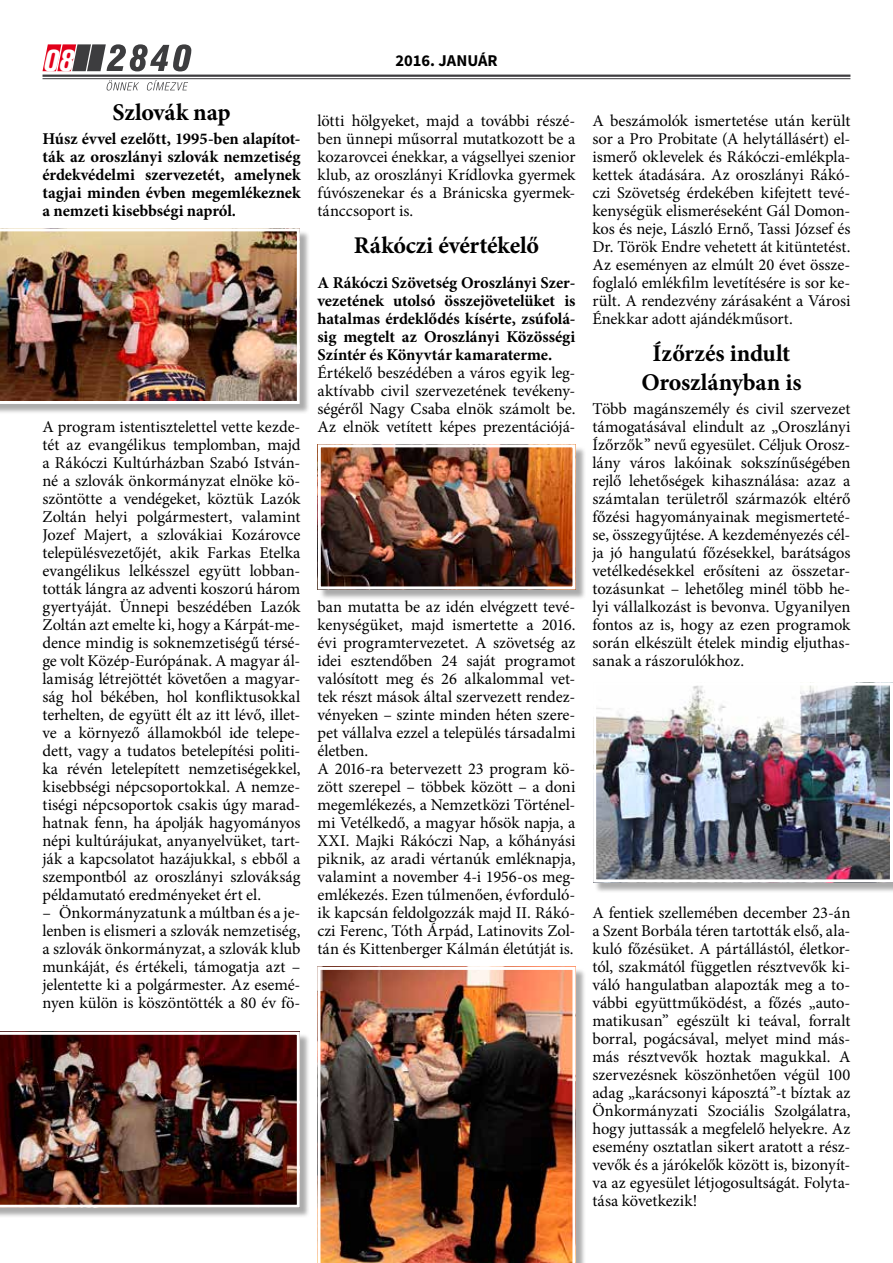
<style>
.page{position:relative;width:893px;height:1263px;background:#fff}
.page>*{position:absolute;margin:0;border:0;box-sizing:border-box;transform-origin:0 0}
.t1{font:italic 700 30px "Akzidenz Grotesk Cn X PFL";color:#fff}
.t2{font:700 24px/28.8px "Minion Pro";letter-spacing:-.01em;color:#000;text-align:center}
.t3{font:16.5px/18px "Minion Pro";letter-spacing:-.005em;color:#000;text-align:justify}
.t4{font:700 16.5px/18px "Minion Pro";letter-spacing:-.005em;color:#000;text-align:justify}
.t5{font:700 16.5px "Source Sans Pro";color:#000}
</style>
<div class="page">
<svg style="left:43px;top:44px;width:148px;height:27px"></svg>
<svg style="left:107px;top:80px;width:32px;height:11px"></svg>
<svg style="left:147px;top:80px;width:41px;height:11px"></svg>
<hr style="left:43px;top:75px;width:807px;height:2px;background:#3e3d40">
<hr style="left:43px;top:78px;width:807px;height:1px;background:#3e3d40">
<div style="left:319px;top:446px;width:267px;height:154px;background:#000;opacity:.33"></div>
<img style="left:322px;top:448px;width:249px;height:137px">
<div style="left:318px;top:444px;width:257px;height:145px;border:3px solid #fff"></div>
<div style="left:0;top:230px;width:310px;height:184px;background:#000;opacity:.33"></div>
<img style="left:0;top:228px;width:300px;height:176px">
<div style="left:0;top:1033px;width:310px;height:185px;background:#000;opacity:.33"></div>
<img style="left:0;top:1032px;width:300px;height:176px">
<div style="left:319px;top:968px;width:267px;height:295px;background:#000;opacity:.33"></div>
<img style="left:317px;top:967px;width:258px;height:296px">
<div style="left:594px;top:684px;width:299px;height:209px;background:#000;opacity:.33"></div>
<img style="left:597px;top:686px;width:292px;height:192px">
<div style="left:593px;top:682px;width:300px;height:200px;border:3px solid #fff"></div>
<h1 class="t1" style="left:43px;top:42px;width:33px">08</h1>
<p class="t5" style="left:395px;top:50px;width:104px">2016. JANUÁR</p>
<h2 class="t2" style="left:113px;top:98px;width:119px">Szlovák nap</h2>
<p class="t4" style="left:43px;top:130px;width:259px">Húsz évvel ezelőtt, 1995-ben alapítot&shy;ták az oroszlányi szlovák nemzetiség érdekvédelmi szervezetét, amelynek tagjai minden évben megemlékeznek a nemzeti kisebbségi napról.</p>
<p class="t3" style="left:317px;top:112px;width:259px">lötti hölgyeket, majd a további részé&shy;ben ünnepi műsorral mutatkozott be a kozarovcei énekkar, a vágsellyei szenior klub, az oroszlányi Krídlovka gyermek fúvószenekar és a Bránicska gyermek&shy;tánccsoport is.</p>
<h2 class="t2" style="left:354px;top:231px;width:186px">Rákóczi évértékelő</h2>
<p class="t4" style="left:317px;top:274px;width:259px">A Rákóczi Szövetség Oroszlányi Szer&shy;vezetének utolsó összejövetelüket is hatalmas érdeklődés kísérte, zsúfolá&shy;sig megtelt az Oroszlányi Közösségi Színtér és Könyvtár kamaraterme.</p>
<p class="t3" style="left:317px;top:364px;width:259px">Értékelő beszédében a város egyik leg&shy;aktívabb civil szervezetének tevékeny&shy;ségéről Nagy Csaba elnök számolt be.<br>Az elnök vetített képes prezentációjá-</p>
<p class="t3" style="left:43px;top:418px;width:259px">A program istentisztelettel vette kezde&shy;tét az evangélikus templomban, majd a Rákóczi Kultúrházban Szabó István&shy;né a szlovák önkormányzat elnöke kö&shy;szöntötte a vendégeket, köztük Lazók Zoltán helyi polgármestert, valamint Jozef Majert, a szlovákiai Kozárovce településvezetőjét, akik Farkas Etelka evangélikus lelkésszel együtt lobban&shy;tották lángra az adventi koszorú három gyertyáját. Ünnepi beszédében Lazók Zoltán azt emelte ki, hogy a Kárpát-me&shy;dence mindig is soknemzetiségű térsé&shy;ge volt Közép-Európának. A magyar ál&shy;lamiság létrejöttét követően a magyar&shy;ság hol békében, hol konfliktusokkal terhelten, de együtt élt az itt lévő, illet&shy;ve a környező államokból ide telepe&shy;dett, vagy a tudatos betelepítési politi&shy;ka révén letelepített nemzetiségekkel, kisebbségi népcsoportokkal. A nemze&shy;tiségi népcsoportok csakis úgy marad&shy;hatnak fenn, ha ápolják hagyományos népi kultúrájukat, anyanyelvüket, tart&shy;ják a kapcsolatot hazájukkal, s ebből a szempontból az oroszlányi szlovákság példamutató eredményeket ért el.</p>
<p class="t3" style="left:43px;top:904px;width:259px">– Önkormányzatunk a múltban és a je&shy;lenben is elismeri a szlovák nemzetiség, a szlovák önkormányzat, a szlovák klub munkáját, és értékeli, támogatja azt – jelentette ki a polgármester. Az esemé&shy;nyen külön is köszöntötték a 80 év fö-</p>
<p class="t3" style="left:317px;top:598px;width:259px;text-align:left">ban mutatta be az idén elvégzett tevé&shy;kenységüket, majd ismertette a 2016. évi programtervezetet. A szövetség az idei esztendőben 24 saját programot valósított meg és 26 alkalommal vet&shy;tek részt mások által szervezett rendez&shy;vényeken – szinte minden héten szere&shy;pet vállalva ezzel a település társadalmi életben.<br>A 2016-ra betervezett 23 program kö&shy;zött szerepel – többek között – a doni megemlékezés, a Nemzetközi Történel&shy;mi Vetélkedő, a magyar hősök napja, a XXI. Majki Rákóczi Nap, a kőhányási piknik, az aradi vértanúk emléknapja, valamint a november 4-i 1956-os meg&shy;emlékezés. Ezen túlmenően, évforduló&shy;ik kapcsán feldolgozzák majd II. Rákó&shy;czi Ferenc, Tóth Árpád, Latinovits Zol&shy;tán és Kittenberger Kálmán életútját is.</p>
<p class="t3" style="left:592px;top:112px;width:259px">A beszámolók ismertetése után került sor a Pro Probitate (A helytállásért) el&shy;ismerő oklevelek és Rákóczi-emlékpla&shy;kettek átadására. Az oroszlányi Rákó&shy;czi Szövetség érdekében kifejtett tevé&shy;kenységük elismeréseként Gál Domon&shy;kos és neje, László Ernő, Tassi József és Dr. Török Endre vehetett át kitüntetést.<br>Az eseményen az elmúlt 20 évet össze&shy;foglaló emlékfilm levetítésére is sor ke&shy;rült. A rendezvény zárásaként a Városi Énekkar adott ajándékműsort.</p>
<h2 class="t2" style="left:641px;top:339px;width:162px">Ízőrzés indult<br>Oroszlányban is</h2>
<p class="t3" style="left:592px;top:400px;width:259px">Több magánszemély és civil szervezet támogatásával elindult az „Oroszlányi Ízőrzők” nevű egyesület. Céljuk Orosz&shy;lány város lakóinak sokszínűségében rejlő lehetőségek kihasználása: azaz a számtalan területről származók eltérő főzési hagyományainak megismerteté&shy;se, összegyűjtése. A kezdeményezés cél&shy;ja jó hangulatú főzésekkel, barátságos vetélkedésekkel erősíteni az összetar&shy;tozásunkat – lehetőleg minél több he&shy;lyi vállalkozást is bevonva. Ugyanilyen fontos az is, hogy az ezen programok során elkészült ételek mindig eljuthas&shy;sanak a rászorulókhoz.</p>
<p class="t3" style="left:592px;top:904px;width:259px">A fentiek szellemében december 23-án a Szent Borbála téren tartották első, ala&shy;kuló főzésüket. A pártállástól, életkor&shy;tól, szakmától független résztvevők ki&shy;váló hangulatban alapozták meg a to&shy;vábbi együttműködést, a főzés „auto&shy;matikusan” egészült ki teával, forralt borral, pogácsával, melyet mind más&shy;más résztvevők hoztak magukkal. A szervezésnek köszönhetően végül 100 adag „karácsonyi káposztá”-t bíztak az Önkormányzati Szociális Szolgálatra, hogy juttassák a megfelelő helyekre. Az esemény osztatlan sikert aratott a rész&shy;vevők és a járókelők között is, bizonyít&shy;va az egyesület létjogosultságát. Folyta&shy;tása következik!</p>
</div>
